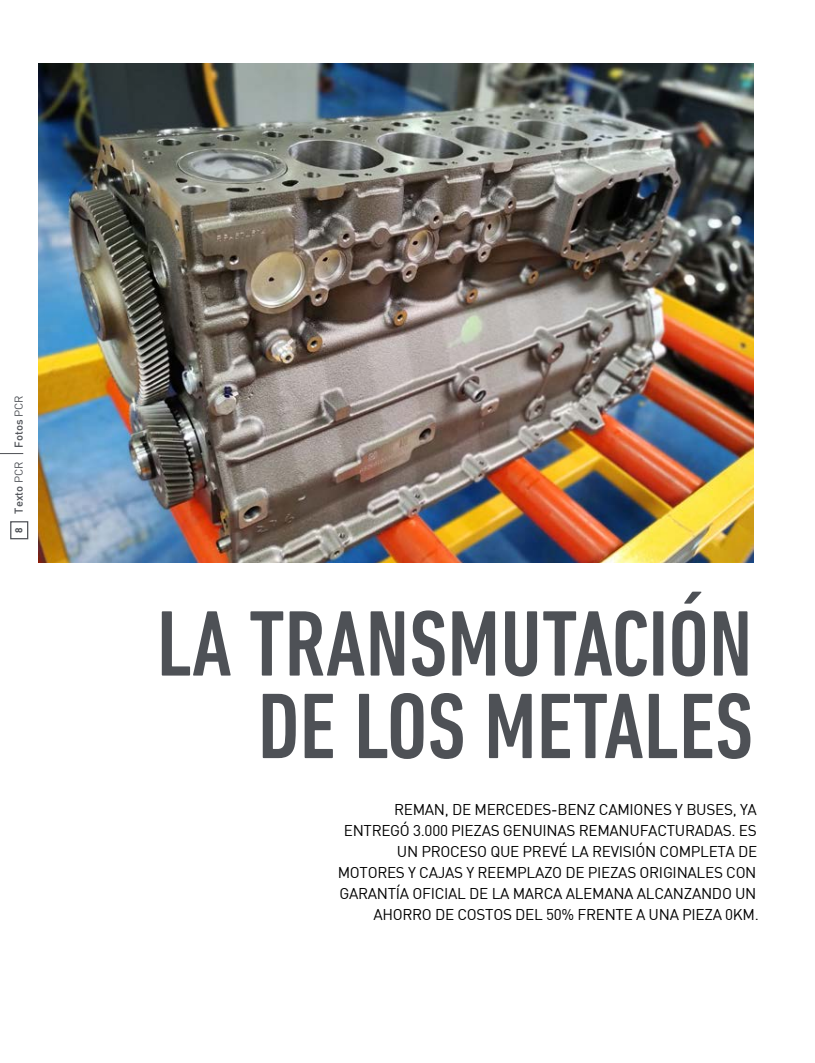
<style>
.page{position:relative;width:815px;height:1063px;background:#fff}
.page>*{position:absolute;margin:0;border:0;box-sizing:border-box;transform-origin:0 0}
.t1{font:500 condensed 94.5px/82.5px "DIN Next LT Pro";color:#4e5156;text-align:right}
.t2{font:15.38px/21.1px "DIN";letter-spacing:-.02em;color:#000;text-align:right}
.t3{font:500 11.25px "DIN";color:#4e5156}
.s1{font-weight:700;font-size:10px}
.s2{font-weight:400}
</style>
<div class="page">
<div style="left:10px;top:521px;width:18px;height:18px;border:1px solid #4e5156"></div>
<svg style="left:0;top:453px;width:23px;height:1px"></svg>
<img style="left:39px;top:64px;width:714px;height:498px">
<p class="t3" style="left:12px;top:533px;width:139px;rotate:-90deg"><span class="s1">8</span> Texto <span class="s2">PCR</span> Fotos <span class="s2">PCR</span></p>
<h1 class="t1" style="left:157px;top:602px;width:598px">LA TRANSMUTACIÓN<br>DE LOS METALES</h1>
<p class="t2" style="left:338px;top:798px;width:423px">REMAN, DE MERCEDES-BENZ CAMIONES Y BUSES, YA ENTREGÓ 3.000 PIEZAS GENUINAS REMANUFACTURADAS. ES UN PROCESO QUE PREVÉ LA REVISIÓN COMPLETA DE MOTORES Y CAJAS Y REEMPLAZO DE PIEZAS ORIGINALES CON GARANTÍA OFICIAL DE LA MARCA ALEMANA ALCANZANDO UN AHORRO DE COSTOS DEL 50% FRENTE A UNA PIEZA 0KM.</p>
</div>
